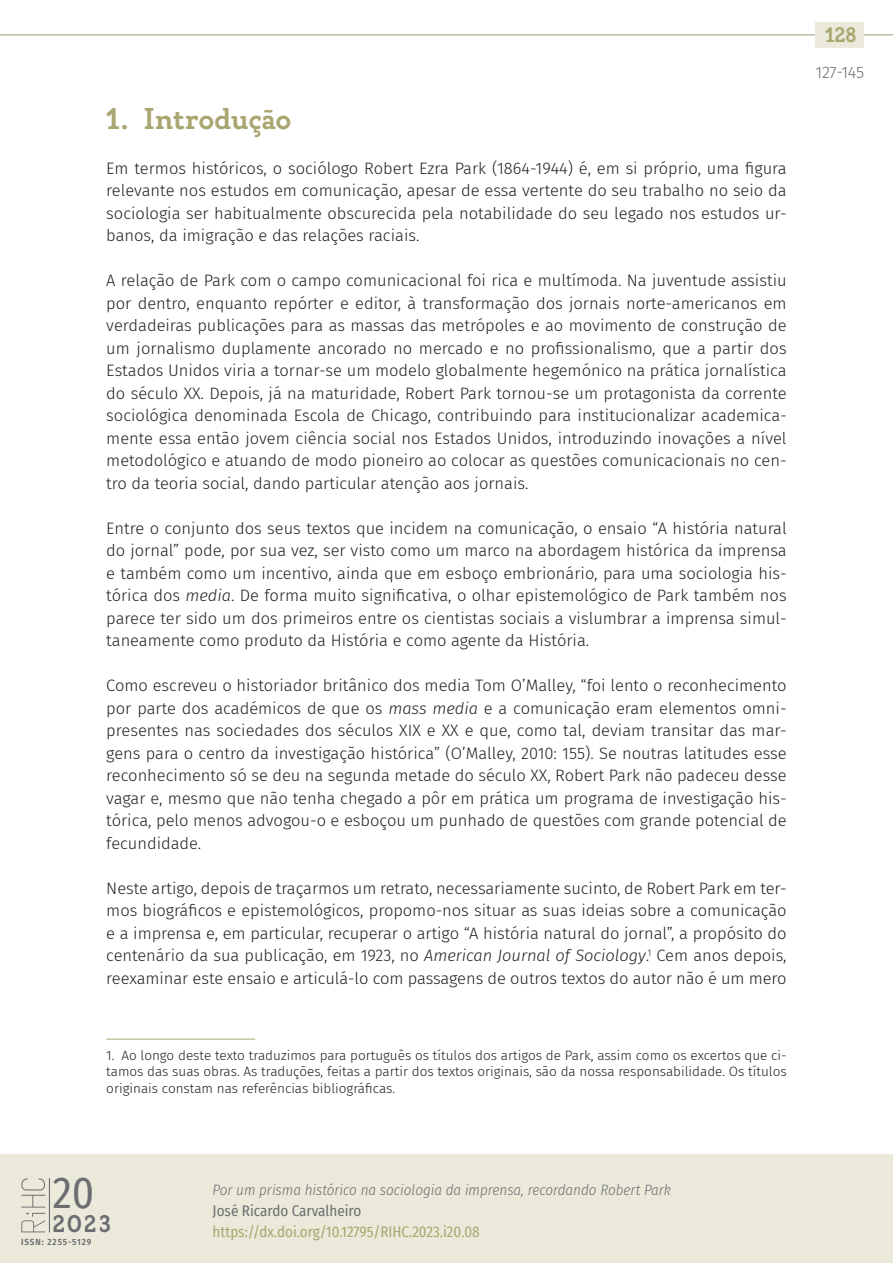
<style>
.page{position:relative;width:893px;height:1263px;background:#fff}
.page>*{position:absolute;margin:0;border:0;box-sizing:border-box;transform-origin:0 0}
.t1{font:43.2px "Fira Sans Condensed";color:#6c6d70}
._40_enunc_1{font:600 30px "Gambero";color:#aaa671}
.t2{font:600 24px "Gambero";color:#6c6d70}
.t3{font:600 21px "Gambero";color:#aaa671}
._00_bsc_PORT{font:300 16.5px/22.5px "Fira Sans";color:#231f20;text-align:justify}
._00_bsc_tras{font:300 16.5px/22.5px "Fira Sans";color:#231f20;text-align:justify}
.t4{font:300 16.5px "Fira Sans";letter-spacing:-.025em;color:#6c6d70}
.t5{font:italic 300 15px "Fira Sans Condensed";color:#6c6d70}
.t6{font:15px "Fira Sans Condensed";color:#aaa671}
.t7{font:15px "Fira Sans Condensed";color:#6c6d70}
.zzz_notas_PORT{font:300 13.5px/16.5px "Fira Sans";color:#231f20;text-align:justify}
.t8{font:600 9px "Fira Sans Condensed";letter-spacing:.1em;color:#6c6d70}
.s1{font-style:italic}
</style>
<div class="page">
<hr style="left:0;top:34px;width:893px;height:1px;background:#aea385">
<div style="left:816px;top:22px;width:48px;height:26px;background:#ebeada"></div>
<div style="left:0;top:1154px;width:893px;height:109px;background:#ebeada"></div>
<hr style="left:49px;top:1178px;width:1px;height:54px;background:#6c6d70">
<svg style="left:21px;top:1178px;width:24px;height:29px"></svg>
<svg style="left:21px;top:1213px;width:24px;height:19px"></svg>
<hr style="left:106px;top:1039px;width:149px;height:1px;background:#aaa671">
<p class="_40_enunc_1" style="left:106px;top:100px;width:186px">1. Introdução</p>
<p class="_00_bsc_tras" style="left:106px;top:157px;width:682px">Em termos históricos, o sociólogo Robert Ezra Park (1864-1944) é, em si próprio, uma figura relevante nos estudos em comunicação, apesar de essa vertente do seu trabalho no seio da sociologia ser habitualmente obscurecida pela notabilidade do seu legado nos estudos ur&shy;banos, da imigração e das relações raciais.</p>
<p class="_00_bsc_PORT" style="left:106px;top:269px;width:682px">A relação de Park com o campo comunicacional foi rica e multímoda. Na juventude assistiu por dentro, enquanto repórter e editor, à transformação dos jornais norte-americanos em verdadeiras publicações para as massas das metrópoles e ao movimento de construção de um jornalismo duplamente ancorado no mercado e no profissionalismo, que a partir dos Estados Unidos viria a tornar-se um modelo globalmente hegemónico na prática jornalística do século XX. Depois, já na maturidade, Robert Park tornou-se um protagonista da corrente sociológica denominada Escola de Chicago, contribuindo para institucionalizar academica&shy;mente essa então jovem ciência social nos Estados Unidos, introduzindo inovações a nível metodológico e atuando de modo pioneiro ao colocar as questões comunicacionais no cen&shy;tro da teoria social, dando particular atenção aos jornais.</p>
<p class="_00_bsc_PORT" style="left:106px;top:517px;width:682px">Entre o conjunto dos seus textos que incidem na comunicação, o ensaio “A história natural do jornal” pode, por sua vez, ser visto como um marco na abordagem histórica da imprensa e também como um incentivo, ainda que em esboço embrionário, para uma sociologia his&shy;tórica dos <span class="s1">media</span>. De forma muito significativa, o olhar epistemológico de Park também nos parece ter sido um dos primeiros entre os cientistas sociais a vislumbrar a imprensa simul&shy;taneamente como produto da História e como agente da História.</p>
<p class="_00_bsc_PORT" style="left:106px;top:674px;width:682px">Como escreveu o historiador britânico dos media Tom O’Malley, “foi lento o reconhecimento por parte dos académicos de que os <span class="s1">mass media</span> e a comunicação eram elementos omni&shy;presentes nas sociedades dos séculos XIX e XX e que, como tal, deviam transitar das mar&shy;gens para o centro da investigação histórica” (O’Malley, 2010: 155). Se noutras latitudes esse reconhecimento só se deu na segunda metade do século XX, Robert Park não padeceu desse vagar e, mesmo que não tenha chegado a pôr em prática um programa de investigação his&shy;tórica, pelo menos advogou-o e esboçou um punhado de questões com grande potencial de fecundidade.</p>
<p class="_00_bsc_PORT" style="left:106px;top:877px;width:682px">Neste artigo, depois de traçarmos um retrato, necessariamente sucinto, de Robert Park em ter&shy;mos biográficos e epistemológicos, propomo-nos situar as suas ideias sobre a comunicação e a imprensa e, em particular, recuperar o artigo “A história natural do jornal”, a propósito do centenário da sua publicação, em 1923, no <span class="s1">American Journal of Sociology</span>.<sup>1</sup> Cem anos depois, reexaminar este ensaio e articulá-lo com passagens de outros textos do autor não é um mero</p>
<p class="zzz_notas_PORT" style="left:106px;top:1047px;width:682px">1. Ao longo deste texto traduzimos para português os títulos dos artigos de Park, assim como os excertos que ci&shy;tamos das suas obras. As traduções, feitas a partir dos textos originais, são da nossa responsabilidade. Os títulos originais constam nas referências bibliográficas.</p>
<p class="t3" style="left:825px;top:22px;width:33px">128</p>
<p class="t4" style="left:816px;top:60px;width:50px">127-145</p>
<h1 class="t1" style="left:53px;top:1160px;width:43px">20</h1>
<h3 class="t2" style="left:53px;top:1209px;width:60px">2023</h3>
<p class="t8" style="left:21px;top:1234px;width:71px">ISSN: 2255-5129</p>
<p class="t5" style="left:213px;top:1179px;width:460px">Por um prisma histórico na sociologia da imprensa, recordando Robert Park</p>
<p class="t7" style="left:213px;top:1199px;width:150px">José Ricardo Carvalheiro</p>
<p class="t6" style="left:213px;top:1220px;width:269px">https://dx.doi.org/10.12795/RIHC.2023.i20.08</p>
</div>
